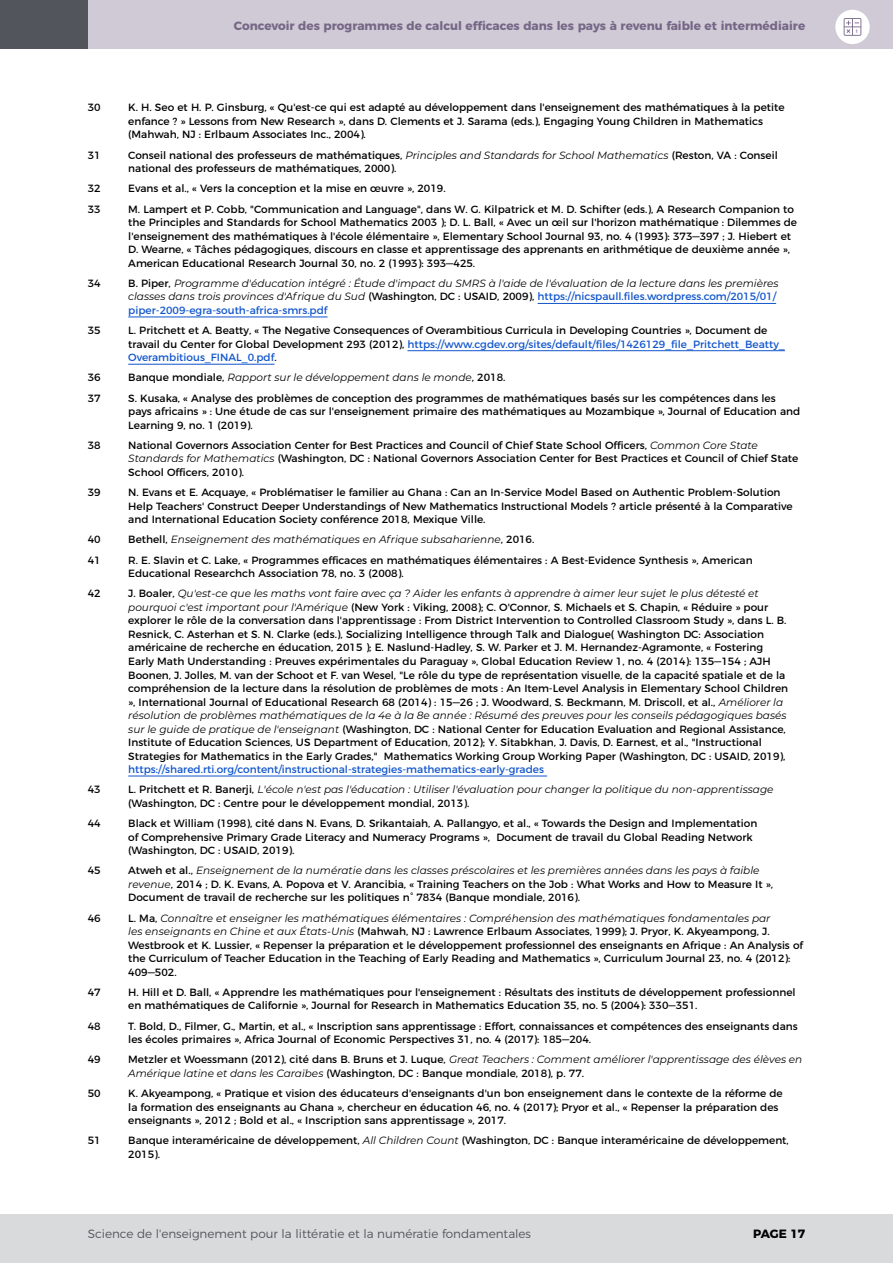
<style>
.page{position:relative;width:893px;height:1263px;background:#fff}
.page>*{position:absolute;margin:0;border:0;box-sizing:border-box;transform-origin:0 0}
.t1{font:700 12px "Montserrat";color:#766787}
.t2{font:300 12px "Montserrat";color:#52555b}
.t3{font:700 12px "Montserrat";letter-spacing:-.01em;color:#000}
.Footnote{font:10.5px/13.5px "Montserrat";color:#000}
.Footnote-2{font:italic 10.5px/13.5px "Montserrat";color:#000}
.s1{font-style:italic}
.s2{font-style:normal}
.s3{font-style:normal;color:#15c}
.s4{color:#15c}
</style>
<div class="page">
<div style="left:0;top:0;width:893px;height:49px;background:#cfcad5"></div>
<div style="left:0;top:0;width:88px;height:49px;background:#52555b"></div>
<div style="left:0;top:1214px;width:893px;height:49px;background:#d8dadb"></div>
<div style="left:835px;top:10px;width:35px;height:34px;background:#fff;border-radius:50%"></div>
<svg style="left:844px;top:18px;width:17px;height:18px"></svg>
<hr style="left:538px;top:303px;width:238px;height:1px;background:#15c">
<hr style="left:128px;top:317px;width:200px;height:1px;background:#15c">
<hr style="left:407px;top:350px;width:378px;height:1px;background:#15c">
<hr style="left:128px;top:364px;width:146px;height:1px;background:#15c">
<hr style="left:128px;top:776px;width:419px;height:1px;background:#15c">
<p class="t1" style="left:234px;top:16px;width:573px">Concevoir des programmes de calcul efficaces dans les pays à revenu faible et intermédiaire</p>
<p class="Footnote" style="left:88px;top:100px;width:14px">30</p>
<p class="Footnote" style="left:128px;top:100px;width:658px">K. H. Seo et H. P. Ginsburg, « Qu'est-ce qui est adapté au développement dans l'enseignement des mathématiques à la petite enfance ? » Lessons from New Research », dans D. Clements et J. Sarama (eds.), Engaging Young Children in Mathematics (Mahwah, NJ : Erlbaum Associates Inc., 2004).</p>
<p class="Footnote" style="left:88px;top:147px;width:14px">31</p>
<p class="Footnote" style="left:128px;top:147px;width:651px">Conseil national des professeurs de mathématiques, <span class="s1">Principles and Standards for School Mathematics</span> (Reston, VA : Conseil national des professeurs de mathématiques, 2000).</p>
<p class="Footnote" style="left:88px;top:181px;width:14px">32</p>
<p class="Footnote" style="left:128px;top:181px;width:319px">Evans et al., « Vers la conception et la mise en œuvre », 2019.</p>
<p class="Footnote" style="left:88px;top:201px;width:14px">33</p>
<p class="Footnote" style="left:128px;top:201px;width:670px">M. Lampert et P. Cobb, "Communication and Language", dans W. G. Kilpatrick et M. D. Schifter (eds.), A Research Companion to the Principles and Standards for School Mathematics 2003 ); D. L. Ball, « Avec un œil sur l'horizon mathématique : Dilemmes de l'enseignement des mathématiques à l'école élémentaire », Elementary School Journal 93, no. 4 (1993): 373—397 ; J. Hiebert et D. Wearne, « Tâches pédagogiques, discours en classe et apprentissage des apprenants en arithmétique de deuxième année », American Educational Research Journal 30, no. 2 (1993): 393—425.</p>
<p class="Footnote" style="left:88px;top:276px;width:14px">34</p>
<p class="Footnote-2" style="left:128px;top:276px;width:652px"><span class="s2">B. Piper,</span> Programme d'éducation intégré : Étude d'impact du SMRS à l'aide de l'évaluation de la lecture dans les premières classes dans trois provinces d'Afrique du Sud <span class="s2">(Washington, DC : USAID, 2009),</span> <span class="s3">https://nicspaull.files.wordpress.com/2015/01/ piper-2009-egra-south-africa-smrs.pdf</span></p>
<p class="Footnote" style="left:88px;top:323px;width:14px">35</p>
<p class="Footnote" style="left:128px;top:323px;width:658px">L. Pritchett et A. Beatty, « The Negative Consequences of Overambitious Curricula in Developing Countries », Document de travail du Center for Global Development 293 (2012), <span class="s4">https://www.cgdev.org/sites/default/files/1426129_file_Pritchett_Beatty_<br>Overambitious_FINAL_0.pdf</span>.</p>
<p class="Footnote" style="left:88px;top:370px;width:14px">36</p>
<p class="Footnote-2" style="left:128px;top:371px;width:379px"><span class="s2">Banque mondiale,</span> Rapport sur le développement dans le monde<span class="s2">, 2018.</span></p>
<p class="Footnote" style="left:88px;top:390px;width:14px">37</p>
<p class="Footnote" style="left:128px;top:390px;width:674px">S. Kusaka, « Analyse des problèmes de conception des programmes de mathématiques basés sur les compétences dans les pays africains » : Une étude de cas sur l'enseignement primaire des mathématiques au Mozambique », Journal of Education and<br>Learning 9, no. 1 (2019).</p>
<p class="Footnote" style="left:88px;top:438px;width:14px">38</p>
<p class="Footnote" style="left:128px;top:438px;width:671px">National Governors Association Center for Best Practices and Council of Chief State School Officers, <span class="s1">Common Core State<br>Standards for Mathematics</span> (Washington, DC : National Governors Association Center for Best Practices et Council of Chief State<br>School Officers, 2010).</p>
<p class="Footnote" style="left:88px;top:485px;width:14px">39</p>
<p class="Footnote" style="left:128px;top:485px;width:666px">N. Evans et E. Acquaye, « Problématiser le familier au Ghana : Can an In-Service Model Based on Authentic Problem-Solution<br>Help Teachers' Construct Deeper Understandings of New Mathematics Instructional Models ? article présenté à la Comparative and International Education Society conférence 2018, Mexique Ville.</p>
<p class="Footnote" style="left:88px;top:532px;width:14px">40</p>
<p class="Footnote-2" style="left:128px;top:533px;width:408px"><span class="s2">Bethell,</span> Enseignement des mathématiques en Afrique subsaharienne<span class="s2">, 2016.</span></p>
<p class="Footnote" style="left:88px;top:552px;width:14px">41</p>
<p class="Footnote" style="left:128px;top:552px;width:626px">R. E. Slavin et C. Lake, « Programmes efficaces en mathématiques élémentaires : A Best-Evidence Synthesis », American<br>Educational Researchch Association 78, no. 3 (2008).</p>
<p class="Footnote" style="left:88px;top:586px;width:14px">42</p>
<p class="Footnote" style="left:128px;top:586px;width:661px">J. Boaler, <span class="s1">Qu'est-ce que les maths vont faire avec ça ? Aider les enfants à apprendre à aimer leur sujet le plus détesté et pourquoi c'est important pour l'Amérique</span> (New York : Viking, 2008); C. O'Connor, S. Michaels et S. Chapin, « Réduire » pour explorer le rôle de la conversation dans l'apprentissage : From District Intervention to Controlled Classroom Study », dans L. B.<br>Resnick, C. Asterhan et S. N. Clarke (eds.), Socializing Intelligence through Talk and Dialogue( Washington DC: Association américaine de recherche en éducation, 2015 ); E. Naslund-Hadley, S. W. Parker et J. M. Hernandez-Agramonte, « Fostering Early Math Understanding : Preuves expérimentales du Paraguay », Global Education Review 1, no. 4 (2014): 135—154 ; AJH Boonen, J. Jolles, M. van der Schoot et F. van Wesel, "Le rôle du type de représentation visuelle, de la capacité spatiale et de la compréhension de la lecture dans la résolution de problèmes de mots : An Item-Level Analysis in Elementary School Children », International Journal of Educational Research 68 (2014) : 15—26 ; J. Woodward, S. Beckmann, M. Driscoll, et al., <span class="s1">Améliorer la résolution de problèmes mathématiques de la 4e à la 8e année : Résumé des preuves pour les conseils pédagogiques basés sur le guide de pratique de l'enseignant</span> (Washington, DC : National Center for Education Evaluation and Regional Assistance, Institute of Education Sciences, US Department of Education, 2012); Y. Sitabkhan, J. Davis, D. Earnest, et al., "Instructional Strategies for Mathematics in the Early Grades," Mathematics Working Group Working Paper (Washington, DC : USAID, 2019), <span class="s4">https://shared.rti.org/content/instructional-strategies-mathematics-early-grades</span></p>
<p class="Footnote" style="left:88px;top:782px;width:14px">43</p>
<p class="Footnote-2" style="left:128px;top:782px;width:647px"><span class="s2">L. Pritchett et R. Banerji,</span> L'école n'est pas l'éducation : Utiliser l'évaluation pour changer la politique du non-apprentissage <span class="s2">(Washington, DC : Centre pour le développement mondial, 2013).</span></p>
<p class="Footnote" style="left:88px;top:816px;width:14px">44</p>
<p class="Footnote" style="left:128px;top:816px;width:631px">Black et William (1998), cité dans N. Evans, D. Srikantaiah, A. Pallangyo, et al., « Towards the Design and Implementation of Comprehensive Primary Grade Literacy and Numeracy Programs », Document de travail du Global Reading Network (Washington, DC : USAID, 2019).</p>
<p class="Footnote" style="left:88px;top:863px;width:14px">45</p>
<p class="Footnote" style="left:128px;top:863px;width:646px">Atweh et al., <span class="s1">Enseignement de la numératie dans les classes préscolaires et les premières années dans les pays à faible revenue</span>, 2014 ; D. K. Evans, A. Popova et V. Arancibia, « Training Teachers on the Job : What Works and How to Measure It »,<br>Document de travail de recherche sur les politiques n° 7834 (Banque mondiale, 2016).</p>
<p class="Footnote" style="left:88px;top:910px;width:14px">46</p>
<p class="Footnote" style="left:128px;top:910px;width:676px">L. Ma, <span class="s1">Connaître et enseigner les mathématiques élémentaires : Compréhension des mathématiques fondamentales par<br>les enseignants en Chine et aux États-Unis</span> (Mahwah, NJ : Lawrence Erlbaum Associates, 1999); J. Pryor, K. Akyeampong, J.<br>Westbrook et K. Lussier, « Repenser la préparation et le développement professionnel des enseignants en Afrique : An Analysis of the Curriculum of Teacher Education in the Teaching of Early Reading and Mathematics », Curriculum Journal 23, no. 4 (2012):<br>409—502.</p>
<p class="Footnote" style="left:88px;top:984px;width:14px">47</p>
<p class="Footnote" style="left:128px;top:984px;width:669px">H. Hill et D. Ball, « Apprendre les mathématiques pour l'enseignement : Résultats des instituts de développement professionnel en mathématiques de Californie », Journal for Research in Mathematics Education 35, no. 5 (2004): 330—351.</p>
<p class="Footnote" style="left:88px;top:1018px;width:14px">48</p>
<p class="Footnote" style="left:128px;top:1018px;width:671px">T. Bold, D., Filmer, G., Martin, et al., « Inscription sans apprentissage : Effort, connaissances et compétences des enseignants dans les écoles primaires », Africa Journal of Economic Perspectives 31, no. 4 (2017): 185—204.</p>
<p class="Footnote" style="left:88px;top:1052px;width:14px">49</p>
<p class="Footnote" style="left:128px;top:1052px;width:676px">Metzler et Woessmann (2012), cité dans B. Bruns et J. Luque, <span class="s1">Great Teachers : Comment améliorer l'apprentissage des élèves en<br>Amérique latine et dans les Caraïbes</span> (Washington, DC : Banque mondiale, 2018), p. 77.</p>
<p class="Footnote" style="left:88px;top:1086px;width:14px">50</p>
<p class="Footnote" style="left:128px;top:1086px;width:656px">K. Akyeampong, « Pratique et vision des éducateurs d'enseignants d'un bon enseignement dans le contexte de la réforme de la formation des enseignants au Ghana », chercheur en éducation 46, no. 4 (2017); Pryor et al., « Repenser la préparation des enseignants », 2012 ; Bold et al., « Inscription sans apprentissage », 2017.</p>
<p class="Footnote" style="left:88px;top:1133px;width:14px">51</p>
<p class="Footnote" style="left:128px;top:1133px;width:662px">Banque interaméricaine de développement, <span class="s1">All Children Count</span> (Washington, DC : Banque interaméricaine de développement,<br>2015).</p>
<p class="t2" style="left:88px;top:1224px;width:445px">Science de l'enseignement pour la littératie et la numératie fondamentales</p>
<p class="t3" style="left:753px;top:1223px;width:53px">PAGE 17</p>
</div>
